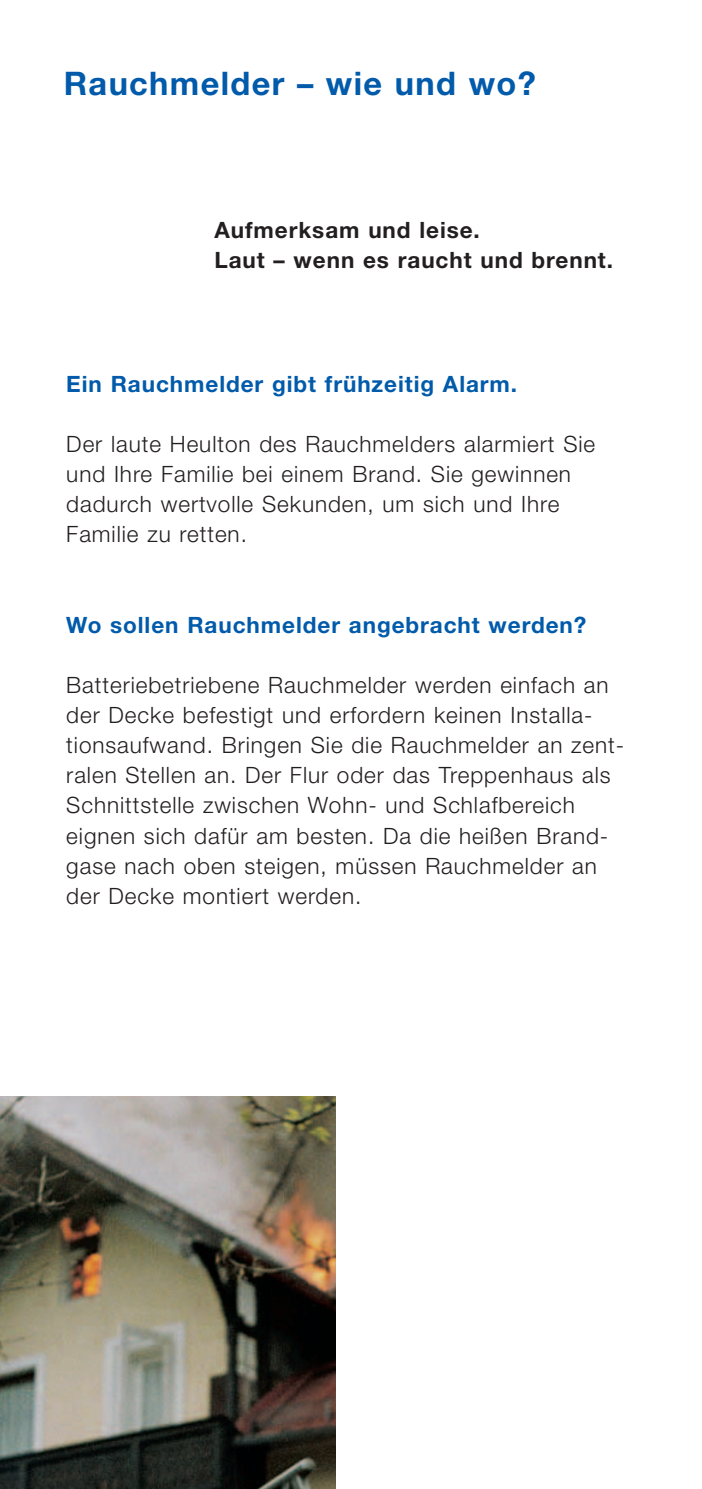
<style>
.page{position:relative;width:702px;height:1489px;background:#fff}
.page>*{position:absolute;margin:0;border:0;box-sizing:border-box;transform-origin:0 0}
.t1{font:700 32.5px "Helvetica Neue";letter-spacing:.04em;color:#015aaa}
.t2{font:300 22.5px/30px "Helvetica Neue";letter-spacing:.04em;color:#231f20}
.t3{font:700 22.5px "Helvetica Neue";letter-spacing:.04em;color:#015aaa}
.t4{font:700 22.5px/30px "Helvetica Neue";letter-spacing:.04em;color:#231f20}
</style>
<div class="page">
<img style="left:0;top:1096px;width:335px;height:392px">
<h1 class="t1" style="left:64px;top:72px;width:473px">Rauchmelder – wie und wo?</h1>
<p class="t4" style="left:214px;top:217px;width:400px">Aufmerksam und leise.<br>Laut – wenn es raucht und brennt.</p>
<p class="t3" style="left:66px;top:375px;width:452px">Ein Rauchmelder gibt frühzeitig Alarm.</p>
<p class="t2" style="left:66px;top:431px;width:530px">Der laute Heulton des Rauchmelders alarmiert Sie und Ihre Familie bei einem Brand. Sie gewinnen dadurch wertvolle Sekunden, um sich und Ihre Familie zu retten.</p>
<p class="t3" style="left:66px;top:616px;width:521px">Wo sollen Rauchmelder angebracht werden?</p>
<p class="t2" style="left:66px;top:672px;width:559px">Batteriebetriebene Rauchmelder werden einfach an der Decke befestigt und erfordern keinen Installa&shy;tionsaufwand. Bringen Sie die Rauchmelder an zent&shy;ralen Stellen an. Der Flur oder das Treppenhaus als Schnittstelle zwischen Wohn- und Schlafbereich eignen sich dafür am besten. Da die heißen Brand&shy;gase nach oben steigen, müssen Rauchmelder an der Decke montiert werden.</p>
</div>
